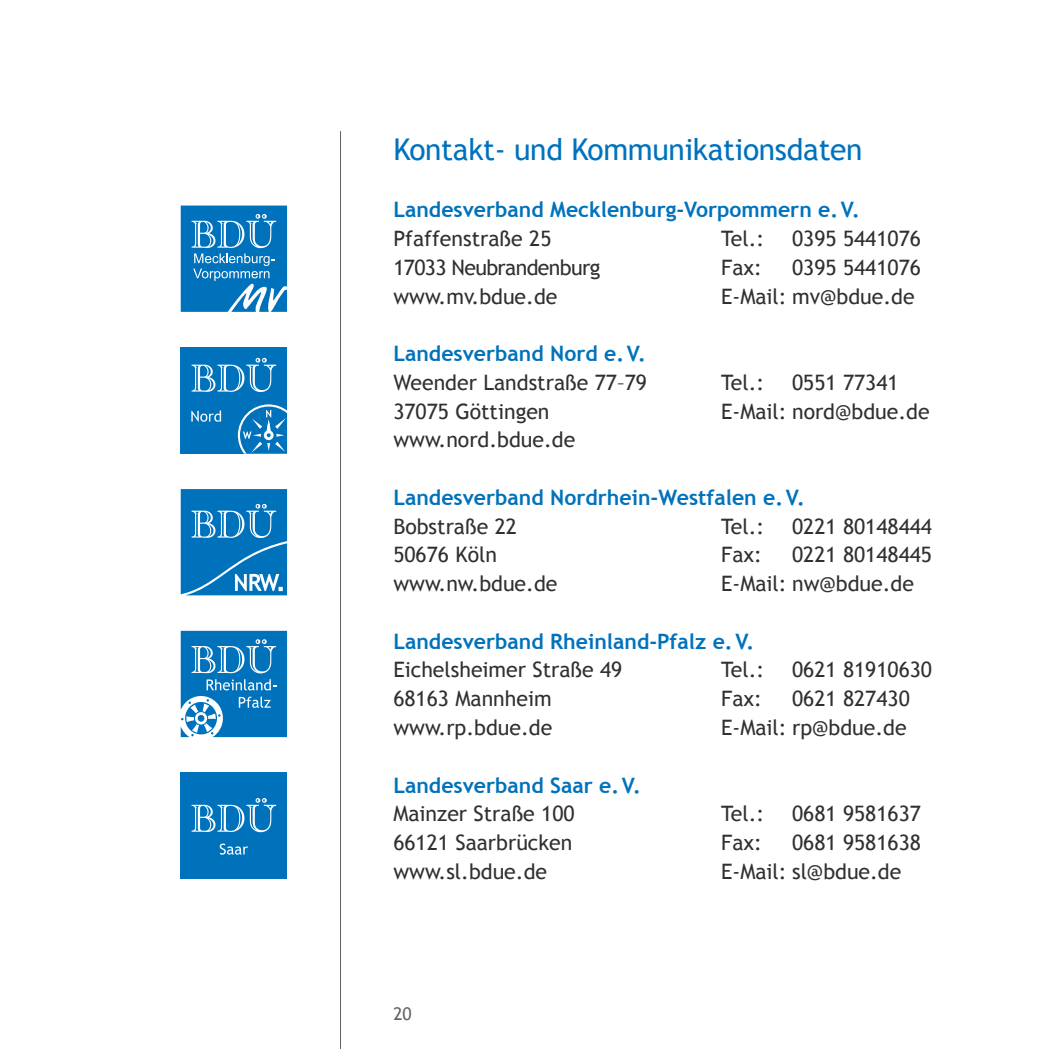
<style>
.page{position:relative;width:1049px;height:1049px;background:#fff}
.page>*{position:absolute;margin:0;border:0;box-sizing:border-box;transform-origin:0 0}
.t1{font:30px "Trebuchet MS";letter-spacing:-.01em;color:#0072bc}
.t2{font:21.25px/28.8px "Trebuchet MS";color:#312f30}
.t3{font:700 21.25px "Trebuchet MS";color:#0072bc}
.t4{font:17.5px "Trebuchet MS";color:#636366}
.s1{font-style:inherit}
</style>
<div class="page">
<hr style="left:340px;top:131px;width:1px;height:918px;background:#636366">
<svg style="left:181px;top:206px;width:106px;height:106px;background:#2586c5"></svg>
<svg style="left:181px;top:489px;width:106px;height:106px;background:#1d82c3"></svg>
<div style="left:181px;top:347px;width:106px;height:107px;background:#0072bc"></div>
<svg style="left:238px;top:404px;width:49px;height:50px"></svg>
<svg style="left:191px;top:410px;width:30px;height:12px"></svg>
<svg style="left:192px;top:358px;width:84px;height:34px"></svg>
<svg style="left:181px;top:631px;width:106px;height:106px;background:#2b89c7"></svg>
<div style="left:181px;top:772px;width:106px;height:107px;background:#0072bc"></div>
<svg style="left:220px;top:843px;width:28px;height:12px"></svg>
<svg style="left:192px;top:798px;width:84px;height:34px"></svg>
<h1 class="t1" style="left:393px;top:132px;width:471px">Kontakt- und Kommunikationsdaten</h1>
<p class="t3" style="left:393px;top:197px;width:468px">Landesverband Mecklenburg-Vorpommern e.V.</p>
<p class="t2" style="left:393px;top:224px;width:208px">Pfaffenstraße 25<br>17033 Neubrandenburg www.mv.bdue.de</p>
<p class="t2" style="left:721px;top:224px;width:45px">Tel.:</p>
<p class="t2" style="left:792px;top:224px;width:130px">0395 5441076</p>
<p class="t2" style="left:721px;top:253px;width:201px;text-indent:71px">0395 5441076<br>E-Mail: mv@bdue.de</p>
<p class="t2" style="left:721px;top:253px;width:42px">Fax:</p>
<p class="t3" style="left:393px;top:340px;width:254px">Landesverband Nord e.V.</p>
<p class="t2" style="left:393px;top:368px;width:255px">Weender Landstraße 77–79<br>37075 Göttingen www.<span class="s1">nord</span>.bdue.de</p>
<p class="t2" style="left:721px;top:368px;width:45px">Tel.:</p>
<p class="t2" style="left:721px;top:368px;width:210px;text-indent:71px">0551 77341<br>E-Mail: <span class="s1">nord</span>@bdue.de</p>
<p class="t3" style="left:393px;top:484px;width:413px">Landesverband Nordrhein-Westfalen e.V.</p>
<p class="t2" style="left:393px;top:512px;width:166px">Bobstraße 22<br>50676 Köln www.nw.bdue.de</p>
<p class="t2" style="left:721px;top:512px;width:45px">Tel.:</p>
<p class="t2" style="left:792px;top:512px;width:142px">0221 80148444</p>
<p class="t2" style="left:721px;top:541px;width:212px;text-indent:71px">0221 80148445<br>E-Mail: nw@bdue.de</p>
<p class="t2" style="left:721px;top:541px;width:42px">Fax:</p>
<p class="t3" style="left:393px;top:628px;width:362px">Landesverband Rheinland-Pfalz e.V.</p>
<p class="t2" style="left:393px;top:656px;width:231px">Eichelsheimer Straße 49<br>68163 Mannheim www.rp.bdue.de</p>
<p class="t2" style="left:721px;top:656px;width:45px">Tel.:</p>
<p class="t2" style="left:792px;top:656px;width:142px">0621 81910630</p>
<p class="t2" style="left:721px;top:685px;width:190px;text-align:right">0621 827430<br>E-Mail: rp@bdue.de</p>
<p class="t2" style="left:721px;top:685px;width:42px">Fax:</p>
<p class="t3" style="left:393px;top:772px;width:249px">Landesverband Saar e.V.</p>
<p class="t2" style="left:393px;top:800px;width:183px;text-align:justify">Mainzer Straße 100<br>66121 Saarbrücken www.sl.bdue.de</p>
<p class="t2" style="left:721px;top:800px;width:45px">Tel.:</p>
<p class="t2" style="left:792px;top:800px;width:130px">0681 9581637</p>
<p class="t2" style="left:721px;top:828px;width:201px;text-indent:71px">0681 9581638<br>E-Mail: sl@bdue.de</p>
<p class="t2" style="left:721px;top:828px;width:42px">Fax:</p>
<p class="t4" style="left:393px;top:1003px;width:20px">20</p>
</div>
